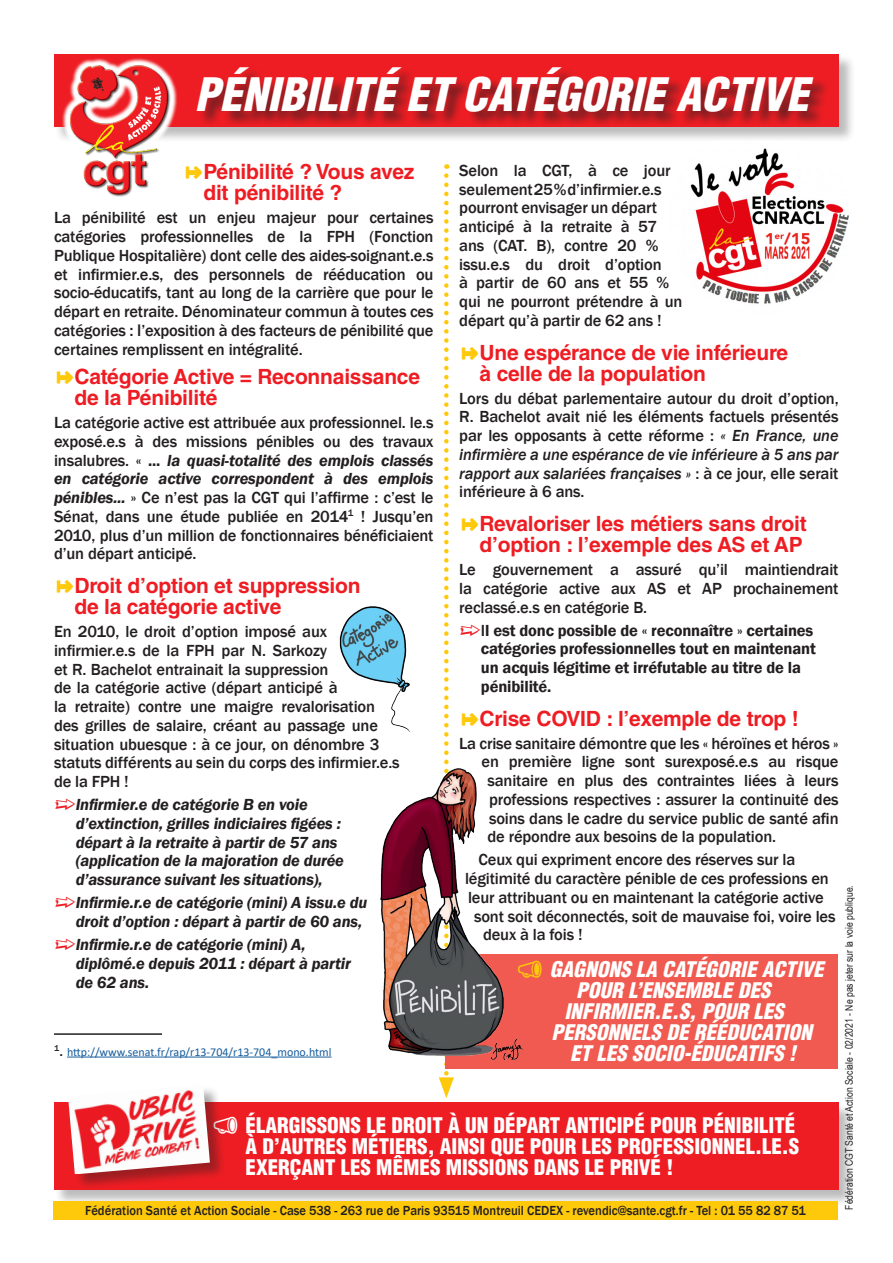
<style>
.page{position:relative;width:893px;height:1263px;background:#fff}
.page>*{position:absolute;margin:0;border:0;box-sizing:border-box;transform-origin:0 0}
.inter_rouge{font:italic 900 condensed 45px "Helvetica LT Std";color:#fff}
.inter_rouge-2{font:700 21px/21px "Helvetica LT Std";letter-spacing:-.01em;color:#ee1d23}
.inter_rouge-3{font:900 condensed 21px/21px "Helvetica LT Std";color:#fff}
.inter_rouge-4{font:italic 900 condensed 21px "Helvetica LT Std";color:#fff}
.t1{font:500 16.5px/18.8px "Franklin Gothic";letter-spacing:-.01em;color:#231f20;text-align:justify}
.t2{font:italic 600 16.5px/18.8px "Franklin Gothic";letter-spacing:-.01em;color:#231f20}
.t3{font:600 16.5px/18.8px "Franklin Gothic";letter-spacing:-.01em;color:#231f20}
.txt_courant{font:500 13.5px "Franklin Gothic";color:#231f20;scale:.93 1}
.t4{font:12px "Calibri";color:#175d9e}
.t5{font:10.5px "Arial Narrow";color:#231f20}
.s1{font-family:"Follow The Arrow";font-weight:400;color:#fec80b}
.s2{font-size:17.25px}
.s3{font-weight:600}
.s4{font-weight:600;font-style:italic}
.s5{font-family:"Follow The Arrow";font-weight:400;font-style:normal;color:#ee1d23}
.s6{font-style:italic}
.s7{font-family:"Follow The Arrow";font-weight:400;color:#ee1d23}
.s8{font-weight:500}
.s9{font-family:"Franklin Gothic";font-weight:500;font-size:15px;color:#231f20}
</style>
<div class="page">
<hr style="left:54px;top:1033px;width:108px;height:2px;background:#231f20">
<hr style="left:67px;top:1057px;width:265px;height:1px;background:#175d9e">
<div style="left:54px;top:1103px;width:801px;height:103px;background:#231f20;opacity:.3"></div>
<div style="left:54px;top:1102px;width:784px;height:88px;background:#ee1d23"></div>
<div style="left:54px;top:54px;width:802px;height:89px;background:#231f20;opacity:.3"></div>
<div style="left:54px;top:54px;width:785px;height:73px;background:#ee1d23"></div>
<div style="left:198px;top:68px;width:632px;height:60px;background:#231f20;opacity:.6"></div>
<div style="left:53px;top:1201px;width:785px;height:18px;background:#fec80b"></div>
<img style="left:54px;top:58px;width:129px;height:138px">
<svg style="left:439px;top:176px;width:15px;height:922px"></svg>
<div style="left:69px;top:1085px;width:157px;height:106px;background:#231f20;opacity:.4"></div>
<img style="left:68px;top:1085px;width:142px;height:89px">
<div style="left:445px;top:954px;width:393px;height:114px;background:#f05a50"></div>
<img style="left:380px;top:766px;width:143px;height:294px">
<img style="left:339px;top:606px;width:71px;height:126px">
<img style="left:667px;top:141px;width:186px;height:163px">
<svg style="left:214px;top:1116px;width:12px;height:17px"></svg>
<p class="inter_rouge" style="left:195px;top:66px;width:616px">PÉNIBILITÉ ET CATÉGORIE ACTIVE</p>
<p class="inter_rouge-2" style="left:203px;top:161px;width:212px;text-indent:-20px"><span class="s1">U</span>Pénibilité ? Vous avez dit pénibilité ?</p>
<p class="t1" style="left:54px;top:209px;width:381px">La pénibilité est un enjeu majeur pour certaines catégories professionnelles de la FPH (Fonction Publique Hospitalière) dont celle des aides-soignant.e.s et infirmier.e.s, des personnels de rééducation ou socio-éducatifs, tant au long de la carrière que pour le départ en retraite. Dénominateur commun à toutes ces catégories <span class="s2">: l</span>’exposition à des facteurs de pénibilité que certaines remplissent en intégralité.</p>
<p class="inter_rouge-2" style="left:74px;top:366px;width:347px;text-indent:-20px"><span class="s1">U</span>Catégorie Active = Reconnaissance de la Pénibilité</p>
<p class="t1" style="left:54px;top:413px;width:381px">La catégorie active est attribuée aux professionnel. le.s exposé.e.s à des missions pénibles ou des travaux insalubres. <span class="s3">« ...</span> <span class="s4">la quasi-totalité des emplois classés en catégorie active correspondent à des emplois pénibles...</span> <span class="s3">»</span> Ce n’est pas la CGT qui l’affirme : c’est le Sénat, dans une étude publiée en 2014<sup>1</sup> ! Jusqu’en 2010, plus d’un million de fonctionnaires bénéficiaient d’un départ anticipé.</p>
<p class="inter_rouge-2" style="left:74px;top:575px;width:288px;text-indent:-20px"><span class="s1">U</span>Droit d’option et suppression de la catégorie active</p>
<p class="t1" style="left:54px;top:622px;width:347px;text-align:left">En 2010, le droit d’option imposé aux infirmier.e.s de la FPH par N. Sarkozy<br>et R. Bachelot entrainait la suppression<br>de la catégorie active (départ anticipé à<br>la retraite) contre une maigre revalorisation des grilles de salaire, créant au passage une situation ubuesque : à ce jour, on dénombre 3 statuts différents au sein du corps des infirmier.e.s de la FPH !</p>
<p class="t2" style="left:76px;top:795px;width:270px;text-indent:-22px"><span class="s5">J</span>Infirmier.e de catégorie B en voie d’extinction, grilles indiciaires figées : départ à la retraite à partir de 57 ans (application de la majoration de durée d’assurance suivant les situations),</p>
<p class="t2" style="left:54px;top:893px;width:315px;text-align:right"><span class="s5">J</span>Infirmie.r.e de catégorie (mini) A issu.e du droit d’option : départ à partir de 60 ans,</p>
<p class="t2" style="left:76px;top:935px;width:277px;text-indent:-22px"><span class="s5">J</span>Infirmie.r.e de catégorie (mini) A, diplômé.e depuis 2011 : départ à partir de 62 ans.</p>
<p class="t1" style="left:459px;top:161px;width:225px;text-align:left">Selon la CGT, à ce jour seulement 25 % d’infirmier.e.s pourront envisager un départ anticipé à la retraite à 57 ans (CAT. B), contre 20 % issu.e.s du droit d’option<br>à partir de 60 ans et 55 % qui ne pourront prétendre à un départ qu’à partir de 62 ans !</p>
<p class="inter_rouge-2" style="left:480px;top:341px;width:310px;text-indent:-20px"><span class="s1">U</span>Une espérance de vie inférieure à celle de la population</p>
<p class="t1" style="left:459px;top:389px;width:381px">Lors du débat parlementaire autour du droit d’option, R. Bachelot avait nié les éléments factuels présentés par les opposants à cette réforme : <span class="s6">« En France, une infirmière a une espérance de vie inférieure à 5 ans par rapport aux salariées françaises »</span> : à ce jour, elle serait inférieure à 6 ans.</p>
<p class="inter_rouge-2" style="left:459px;top:513px;width:349px;text-align:right"><span class="s1">U</span>Revaloriser les métiers sans droit d’option : l’exemple des AS et AP</p>
<p class="t1" style="left:459px;top:560px;width:381px">Le gouvernement a assuré qu’il maintiendrait la catégorie active aux AS et AP prochainement reclassé.e.s en catégorie B.</p>
<p class="t3" style="left:481px;top:621px;width:336px;text-indent:-22px"><span class="s7">J</span><span class="s8">I</span>l est donc possible de « reconnaître » certaines catégories professionnelles tout en maintenant un acquis légitime et irréfutable au titre de la pénibilité.</p>
<p class="inter_rouge-2" style="left:459px;top:707px;width:341px"><span class="s1">U</span>Crise COVID : l’exemple de trop !</p>
<p class="t1" style="left:459px;top:734px;width:381px">La crise sanitaire démontre que les « héroïnes et héros »</p>
<p class="t1" style="left:482px;top:753px;width:358px">en première ligne sont surexposé.e.s au risque</p>
<p class="t1" style="left:488px;top:771px;width:353px">sanitaire en plus des contraintes liées à leurs</p>
<p class="t1" style="left:489px;top:790px;width:351px">professions respectives : assurer la continuité des</p>
<p class="t1" style="left:489px;top:809px;width:351px">soins dans le cadre du service public de santé afin</p>
<p class="t1" style="left:488px;top:828px;width:290px">de répondre aux besoins de la population.</p>
<p class="t1" style="left:479px;top:851px;width:318px">Ceux qui expriment encore des réserves sur la</p>
<p class="t1" style="left:465px;top:869px;width:365px">légitimité du caractère pénible de ces professions en</p>
<p class="t1" style="left:468px;top:888px;width:357px">leur attribuant ou en maintenant la catégorie active</p>
<p class="t1" style="left:474px;top:907px;width:363px">sont soit déconnectés, soit de mauvaise foi, voire les</p>
<p class="t1" style="left:483px;top:926px;width:101px">deux à la fois !</p>
<p class="t5" style="left:841px;top:1209px;width:326px;rotate:-90deg">Fédération CGT Santé et Action Sociale - 02/2021 - Ne pas jeter sur la voie publique.</p>
<p class="inter_rouge-4" style="left:550px;top:956px;width:275px">GAGNONS LA CATÉGORIE ACTIVE</p>
<p class="inter_rouge-4" style="left:576px;top:977px;width:196px">POUR L’ENSEMBLE DES</p>
<p class="inter_rouge-4" style="left:564px;top:998px;width:221px">INFIRMIER.E.S, POUR LES</p>
<p class="inter_rouge-4" style="left:551px;top:1019px;width:262px">PERSONNELS DE RÉÉDUCATION</p>
<p class="inter_rouge-4" style="left:570px;top:1040px;width:227px">ET LES SOCIO-ÉDUCATIFS !</p>
<p class="t4" style="left:54px;top:1043px;width:279px"><sup>1</sup><span class="s9">.</span> http://www.senat.fr/rap/r13-704/r13-704_mono.html</p>
<p class="inter_rouge-3" style="left:246px;top:1114px;width:555px">ÉLARGISSONS LE DROIT À UN DÉPART ANTICIPÉ POUR PÉNIBILITÉ<br>À D’AUTRES MÉTIERS, AINSI QUE POUR LES PROFESSIONNEL.LE.S<br>EXERÇANT LES MÊMES MISSIONS DANS LE PRIVÉ !</p>
<p class="txt_courant" style="left:85px;top:1202px;width:777px">Fédération Santé et Action Sociale - Case 538 - 263 rue de Paris 93515 Montreuil CEDEX - revendic@sante.cgt.fr - Tel : 01 55 82 87 51</p>
</div>
